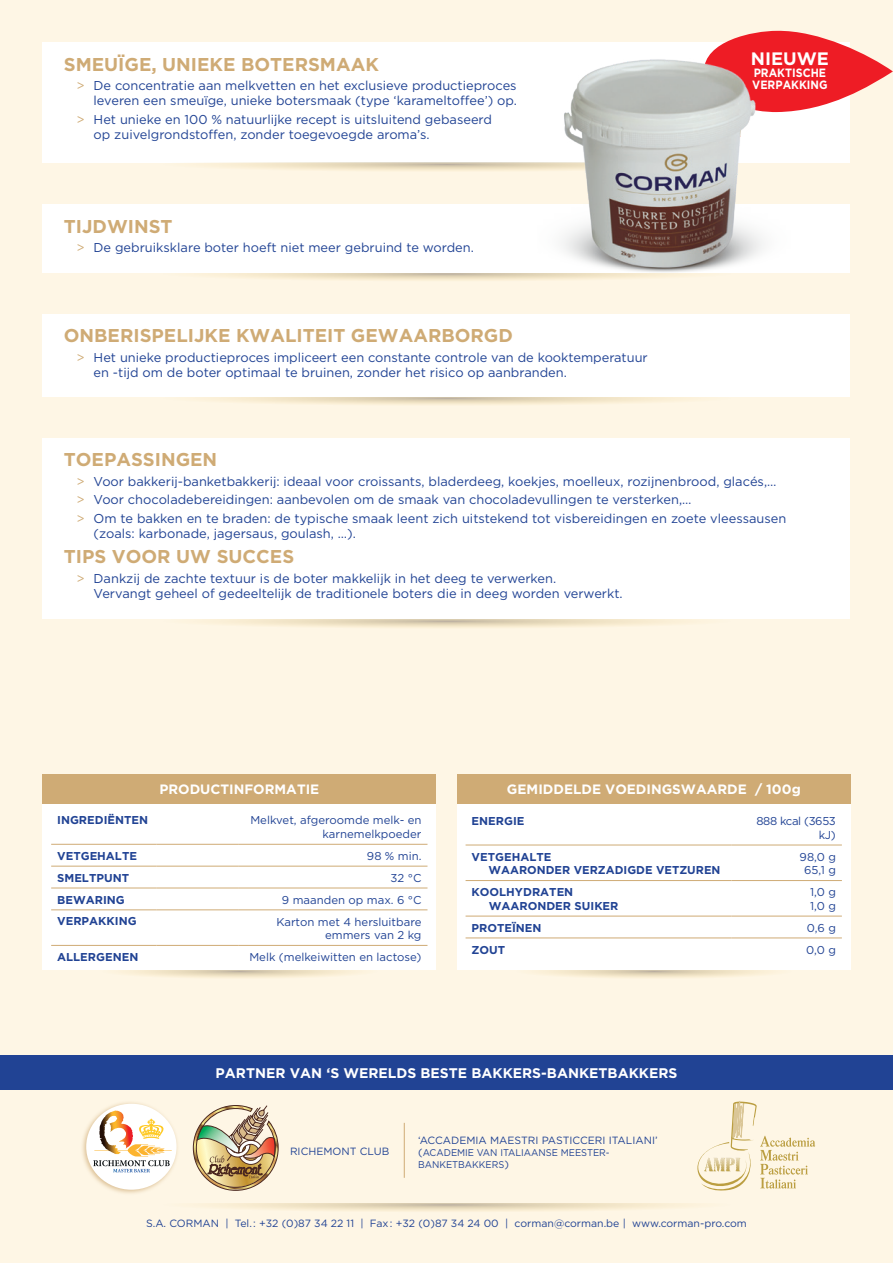
<style>
.page{position:relative;width:893px;height:1263px;background:#fef6e5}
.page>*{position:absolute;margin:0;border:0;box-sizing:border-box;transform-origin:0 0}
.t1{font:700 18.6px "Gotham";color:#cfab75}
.t2{font:700 18px "Gotham";color:#fff}
.t3{font:700 13.95px "Gotham";color:#fff}
.t4{font:700 13.5px "Gotham";color:#fff}
.t5{font:12.9px/15.3px "Gotham";color:#214394}
.t6{font:700 12px/12px "Gotham";color:#fff;scale:.9 1}
.t7{font:11.4px/13.6px "Gotham";color:#214394;text-align:right}
.t8{font:700 11.4px/13.6px "Gotham";color:#214394}
.t9{font:11.4px/13.6px "Gotham";letter-spacing:-.03em;color:#214394;text-align:right}
.t10{font:10.5px "Gotham";color:#214394}
.t11{font:9.75px/12px "Gotham";color:#214394;scale:.95 1}
.s1{color:#cfab75}
.s2{font-size:10.5px}
</style>
<div class="page">
<div style="left:43px;top:43px;width:807px;height:120px;background:#fff"></div>
<svg style="left:204px;top:163px;width:293px;height:8px"></svg>
<svg style="left:42px;top:272px;width:808px;height:9px"></svg>
<div style="left:43px;top:204px;width:807px;height:68px;background:#fff"></div>
<svg style="left:204px;top:397px;width:486px;height:8px"></svg>
<div style="left:43px;top:314px;width:807px;height:83px;background:#fff"></div>
<svg style="left:204px;top:620px;width:486px;height:8px"></svg>
<div style="left:43px;top:438px;width:807px;height:181px;background:#fff"></div>
<div style="left:0;top:1055px;width:893px;height:34px;background:#214394"></div>
<svg style="left:205px;top:1203px;width:484px;height:8px"></svg>
<div style="left:80px;top:1100px;width:99px;height:95px;background:#cfab75;opacity:.71"></div>
<div style="left:86px;top:1104px;width:91px;height:86px;background:#fff;border-radius:50%"></div>
<img style="left:99px;top:1110px;width:22px;height:9px">
<svg style="left:93px;top:1119px;width:79px;height:53px"></svg>
<hr style="left:404px;top:1123px;width:1px;height:55px;background:#cfab75">
<svg style="left:692px;top:1089px;width:123px;height:102px"></svg>
<img style="left:193px;top:1105px;width:86px;height:86px">
<svg style="left:704px;top:30px;width:189px;height:72px"></svg>
<div style="left:457px;top:803px;width:393px;height:167px;background:#fff"></div>
<hr style="left:466px;top:845px;width:265px;height:1px;background:#cfab75">
<hr style="left:731px;top:845px;width:111px;height:1px;background:#cfab75">
<hr style="left:466px;top:880px;width:265px;height:1px;background:#cfab75">
<hr style="left:731px;top:880px;width:111px;height:1px;background:#cfab75">
<hr style="left:466px;top:916px;width:265px;height:1px;background:#cfab75">
<hr style="left:731px;top:916px;width:111px;height:1px;background:#cfab75">
<hr style="left:466px;top:937px;width:265px;height:1px;background:#cfab75">
<hr style="left:731px;top:937px;width:111px;height:1px;background:#cfab75">
<svg style="left:122px;top:970px;width:236px;height:8px"></svg>
<svg style="left:536px;top:970px;width:236px;height:8px"></svg>
<div style="left:457px;top:774px;width:393px;height:29px;background:#cfab75"></div>
<div style="left:43px;top:802px;width:393px;height:168px;background:#fff"></div>
<hr style="left:51px;top:844px;width:105px;height:1px;background:#cfab75">
<hr style="left:156px;top:844px;width:82px;height:1px;background:#cfab75">
<hr style="left:238px;top:844px;width:189px;height:1px;background:#cfab75">
<hr style="left:51px;top:866px;width:105px;height:1px;background:#cfab75">
<hr style="left:156px;top:866px;width:82px;height:1px;background:#cfab75">
<hr style="left:238px;top:866px;width:189px;height:1px;background:#cfab75">
<hr style="left:51px;top:888px;width:105px;height:1px;background:#cfab75">
<hr style="left:156px;top:888px;width:82px;height:1px;background:#cfab75">
<hr style="left:238px;top:888px;width:189px;height:1px;background:#cfab75">
<hr style="left:51px;top:909px;width:105px;height:1px;background:#cfab75">
<hr style="left:156px;top:909px;width:82px;height:1px;background:#cfab75">
<hr style="left:238px;top:909px;width:189px;height:1px;background:#cfab75">
<hr style="left:51px;top:945px;width:105px;height:1px;background:#cfab75">
<hr style="left:156px;top:945px;width:82px;height:1px;background:#cfab75">
<hr style="left:238px;top:945px;width:189px;height:1px;background:#cfab75">
<div style="left:43px;top:774px;width:393px;height:29px;background:#cfab75"></div>
<img style="left:497px;top:43px;width:337px;height:238px">
<h1 class="t1" style="left:64px;top:53px;width:317px">SMEUÏGE, UNIEKE BOTERSMAAK</h1>
<p class="t5" style="left:77px;top:78px;width:442px;text-align:right"><span class="s1">&gt;</span> De concentratie aan melkvetten en het exclusieve productieproces leveren een smeuïge, unieke botersmaak (type ‘karameltoffee’) op.</p>
<p class="t5" style="left:94px;top:111px;width:400px;text-indent:-17px"><span class="s1">&gt;</span> Het unieke en 100 % natuurlijke recept is uitsluitend gebaseerd op zuivelgrondstoffen, zonder toegevoegde aroma’s.</p>
<h1 class="t1" style="left:64px;top:215px;width:110px">TIJDWINST</h1>
<p class="t5" style="left:77px;top:240px;width:399px"><span class="s1">&gt;</span> De gebruiksklare boter hoeft niet meer gebruind te worden.</p>
<h1 class="t1" style="left:64px;top:325px;width:451px">ONBERISPELIJKE KWALITEIT GEWAARBORGD</h1>
<p class="t5" style="left:94px;top:349px;width:556px;text-indent:-17px"><span class="s1">&gt;</span> Het unieke productieproces impliceert een constante controle van de kooktemperatuur en -tijd om de boter optimaal te bruinen, zonder het risico op aanbranden.</p>
<h2 class="t2" style="left:751px;top:48px;width:80px">NIEUWE</h2>
<p class="t6" style="left:752px;top:67px;width:85px">PRAKTISCHE<br>VERPAKKING</p>
<h1 class="t1" style="left:64px;top:449px;width:155px">TOEPASSINGEN</h1>
<p class="t5" style="left:77px;top:472px;width:711px;line-height:18.3px"><span class="s1">&gt;</span> Voor bakkerij-banketbakkerij: ideaal voor croissants, bladerdeeg, koekjes, moelleux, rozijnenbrood, glacés,… <span class="s1">&gt;</span> Voor chocoladebereidingen: aanbevolen om de smaak van chocoladevullingen te versterken,…<br><span class="s1">&gt;</span> Om te bakken en te braden: de typische smaak leent zich uitstekend tot visbereidingen en zoete vleessausen</p>
<p class="t5" style="left:94px;top:525px;width:264px">(zoals: karbonade, jagersaus, goulash, …).</p>
<h1 class="t1" style="left:64px;top:546px;width:232px">TIPS VOOR UW SUCCES</h1>
<p class="t5" style="left:94px;top:570px;width:531px;text-indent:-17px"><span class="s1">&gt;</span> Dankzij de zachte textuur is de boter makkelijk in het deeg te verwerken.<br>Vervangt geheel of gedeeltelijk de traditionele boters die in deeg worden verwerkt.</p>
<p class="t4" style="left:159px;top:782px;width:161px">PRODUCTINFORMATIE</p>
<p class="t8" style="left:57px;top:813px;width:93px">INGREDIËNTEN</p>
<p class="t7" style="left:250px;top:813px;width:173px">Melkvet, afgeroomde melk- en karnemelkpoeder</p>
<p class="t8" style="left:57px;top:849px;width:81px">VETGEHALTE</p>
<p class="t7" style="left:367px;top:849px;width:56px">98 % min.</p>
<p class="t8" style="left:57px;top:870px;width:73px">SMELTPUNT</p>
<p class="t7" style="left:391px;top:871px;width:32px">32 °C</p>
<p class="t8" style="left:57px;top:892px;width:69px">BEWARING</p>
<p class="t7" style="left:282px;top:893px;width:141px">9 maanden op max. 6 °C</p>
<p class="t8" style="left:57px;top:914px;width:81px">VERPAKKING</p>
<p class="t7" style="left:276px;top:914px;width:147px">Karton met 4 hersluitbare emmers van 2 kg</p>
<p class="t8" style="left:57px;top:950px;width:83px">ALLERGENEN</p>
<p class="t7" style="left:249px;top:950px;width:174px">Melk (melkeiwitten en lactose)</p>
<p class="t4" style="left:507px;top:782px;width:295px">GEMIDDELDE VOEDINGSWAARDE / 100g</p>
<p class="t8" style="left:472px;top:814px;width:54px">ENERGIE</p>
<p class="t9" style="left:756px;top:814px;width:81px">888 kcal (3653 kJ)</p>
<p class="t8" style="left:489px;top:849px;width:233px;text-indent:-17px">VETGEHALTE<br>WAARONDER VERZADIGDE VETZUREN</p>
<p class="t7" style="left:800px;top:850px;width:38px;text-align:center">98,0 g<br>65,1 g</p>
<p class="t8" style="left:489px;top:885px;width:131px;text-indent:-17px">KOOLHYDRATEN<br>WAARONDER SUIKER</p>
<p class="t7" style="left:810px;top:885px;width:27px;text-align:left">1,0 g<br>1,0 g</p>
<p class="t8" style="left:472px;top:920px;width:72px">PROTEÏNEN</p>
<p class="t7" style="left:807px;top:921px;width:31px">0,6 g</p>
<p class="t8" style="left:472px;top:942px;width:35px">ZOUT</p>
<p class="t7" style="left:806px;top:942px;width:31px">0,0 g</p>
<p class="t3" style="left:216px;top:1065px;width:463px">PARTNER VAN ‘S WERELDS BESTE BAKKERS-BANKETBAKKERS</p>
<p class="t10" style="left:290px;top:1145px;width:101px">RICHEMONT CLUB</p>
<p class="t10" style="left:418px;top:1135px;width:241px">‘ACCADEMIA MAESTRI PASTICCERI ITALIANI’</p>
<p class="t11" style="left:418px;top:1146px;width:203px"><span class="s2">(</span>ACADEMIE VAN ITALIAANSE MEESTER-<br>BANKETBAKKERS<span class="s2">)</span></p>
<p class="t10" style="left:146px;top:1217px;width:602px">S.A. CORMAN | Tel.: +32 (0)87 34 22 11 | Fax: +32 (0)87 34 24 00 | corman@corman.be | www.corman-pro.com</p>
</div>
